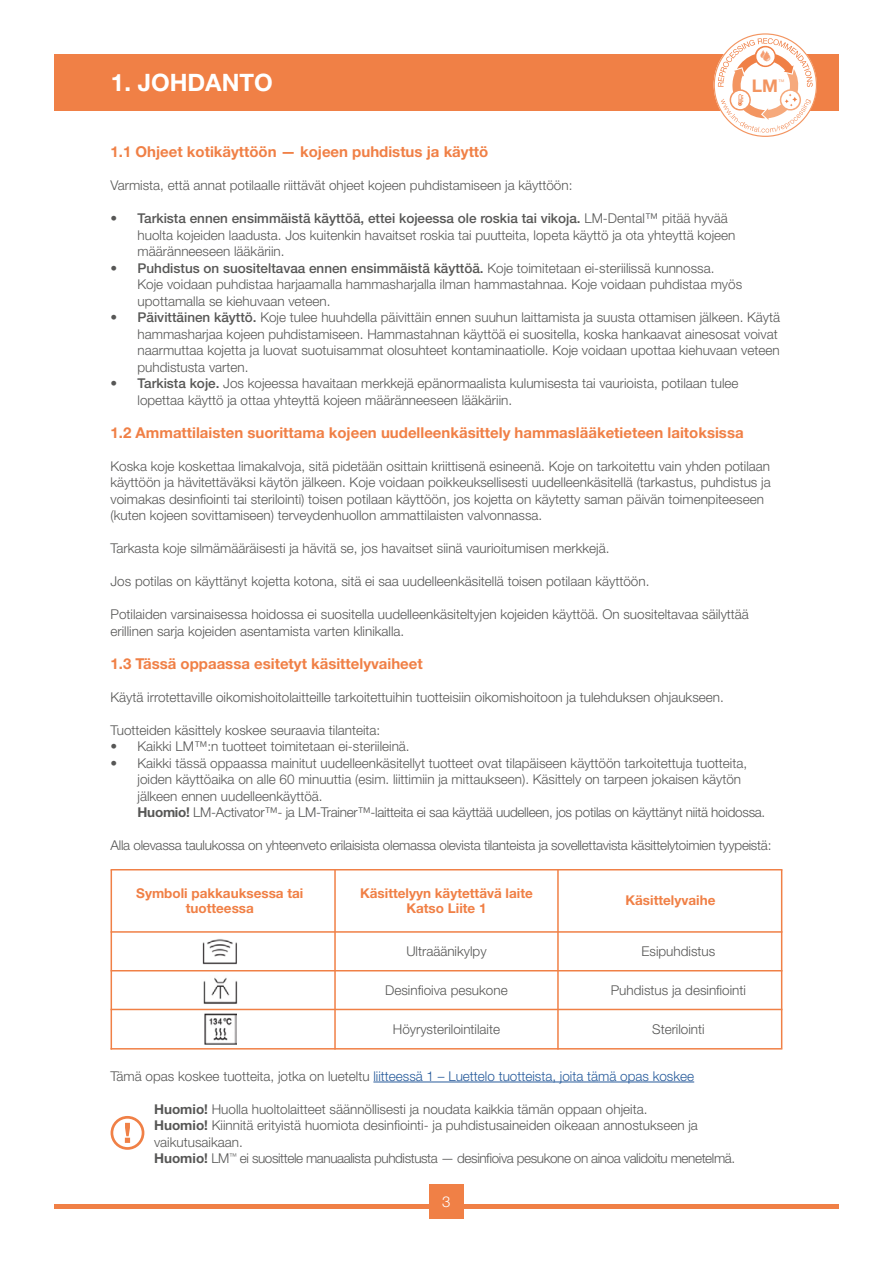
<style>
.page{position:relative;width:893px;height:1263px;background:#fff}
.page>*{position:absolute;margin:0;border:0;box-sizing:border-box;transform-origin:0 0}
.t1{font:700 24px "Helvetica Neue LT Pro";color:#fff}
.t2{font:700 17.4px "Helvetica Neue LT Pro";color:#f39561}
.t3{font:700 15px "Helvetica Neue LT Pro";color:#f08046}
.t4{font:300 15px "Helvetica Neue LT Pro";color:#fff}
.t5{font:300 13.5px/16.5px "Helvetica Neue LT Pro";color:#575756}
.t6{font:300 13.5px "Helvetica Neue LT Pro";letter-spacing:-.02em;color:#575756}
.t7{font:300 13.5px "Helvetica Neue LT Pro";color:#275b9b}
.t8{font:700 13.5px/15px "Helvetica Neue LT Pro";color:#f08046;text-align:center}
.t9{font:300 6.3px "Helvetica Neue LT Pro";color:#f39561}
.s1{font-weight:500}
.s2{font-weight:700}
.s3{color:#575756}
</style>
<div class="page">
<div style="left:54px;top:55px;width:785px;height:56px;background:#f08046"></div>
<hr style="left:54px;top:1205px;width:785px;height:4px;background:#f08046">
<img style="left:202px;top:939px;width:35px;height:26px">
<img style="left:203px;top:977px;width:35px;height:27px">
<img style="left:204px;top:1013px;width:32px;height:32px">
<hr style="left:111px;top:1048px;width:671px;height:1px;background:#f08046">
<hr style="left:111px;top:931px;width:671px;height:2px;background:#f08046">
<hr style="left:111px;top:970px;width:671px;height:1px;background:#f08046">
<hr style="left:111px;top:1009px;width:671px;height:1px;background:#f08046">
<hr style="left:111px;top:869px;width:671px;height:1px;background:#f08046">
<hr style="left:334px;top:870px;width:2px;height:179px;background:#f08046">
<hr style="left:557px;top:870px;width:2px;height:179px;background:#f08046">
<hr style="left:781px;top:870px;width:1px;height:178px;background:#f08046">
<hr style="left:111px;top:870px;width:1px;height:179px;background:#f08046">
<div style="left:429px;top:1185px;width:34px;height:34px;background:#f08046"></div>
<hr style="left:373px;top:1082px;width:321px;height:1px;background:#275b9b">
<div style="left:111px;top:1116px;width:33px;height:34px;border:3px solid #f08046;border-radius:50%"></div>
<svg style="left:125px;top:1123px;width:5px;height:20px"></svg>
<svg style="left:714px;top:33px;width:103px;height:104px"></svg>
<h1 class="t1" style="left:111px;top:67px;width:163px">1. JOHDANTO</h1>
<p class="t2" style="left:752px;top:74px;width:28px">LM</p>
<p class="t9" style="left:778px;top:77px;width:8px">™</p>
<p class="t3" style="left:111px;top:143px;width:379px">1.1 Ohjeet kotikäyttöön — kojeen puhdistus ja käyttö</p>
<p class="t5" style="left:111px;top:177px;width:463px">Varmista, että annat potilaalle riittävät ohjeet kojeen puhdistamiseen ja käyttöön:</p>
<p class="t5" style="left:138px;top:210px;width:599px;text-indent:-27px"><span class="s1">• Tarkista ennen ensimmäistä käyttöä, ettei kojeessa ole roskia tai vikoja.</span> LM-Dental™ pitää hyvää huolta kojeiden laadusta. Jos kuitenkin havaitset roskia tai puutteita, lopeta käyttö ja ota yhteyttä kojeen määränneeseen lääkäriin.</p>
<p class="t5" style="left:138px;top:260px;width:606px;text-indent:-27px"><span class="s1">• Puhdistus on suositeltavaa ennen ensimmäistä käyttöä.</span> Koje toimitetaan ei-steriilissä kunnossa.<br>Koje voidaan puhdistaa harjaamalla hammasharjalla ilman hammastahnaa. Koje voidaan puhdistaa myös upottamalla se kiehuvaan veteen.</p>
<p class="t5" style="left:138px;top:309px;width:644px;text-indent:-27px"><span class="s1">• Päivittäinen käyttö.</span> Koje tulee huuhdella päivittäin ennen suuhun laittamista ja suusta ottamisen jälkeen. Käytä hammasharjaa kojeen puhdistamiseen. Hammastahnan käyttöä ei suositella, koska hankaavat ainesosat voivat naarmuttaa kojetta ja luovat suotuisammat olosuhteet kontaminaatiolle. Koje voidaan upottaa kiehuvaan veteen puhdistusta varten.</p>
<p class="t5" style="left:138px;top:375px;width:603px;text-indent:-27px"><span class="s1">• Tarkista koje.</span> Jos kojeessa havaitaan merkkejä epänormaalista kulumisesta tai vaurioista, potilaan tulee lopettaa käyttö ja ottaa yhteyttä kojeen määränneeseen lääkäriin.</p>
<p class="t3" style="left:111px;top:423px;width:635px">1.2 Ammattilaisten suorittama kojeen uudelleenkäsittely hammaslääketieteen laitoksissa</p>
<p class="t5" style="left:111px;top:458px;width:662px">Koska koje koskettaa limakalvoja, sitä pidetään osittain kriittisenä esineenä. Koje on tarkoitettu vain yhden potilaan käyttöön ja hävitettäväksi käytön jälkeen. Koje voidaan poikkeuksellisesti uudelleenkäsitellä (tarkastus, puhdistus ja voimakas desinfiointi tai sterilointi) toisen potilaan käyttöön, jos kojetta on käytetty saman päivän toimenpiteeseen (kuten kojeen sovittamiseen) terveydenhuollon ammattilaisten valvonnassa.</p>
<p class="t5" style="left:111px;top:540px;width:500px">Tarkasta koje silmämääräisesti ja hävitä se, jos havaitset siinä vaurioitumisen merkkejä.</p>
<p class="t5" style="left:111px;top:573px;width:540px">Jos potilas on käyttänyt kojetta kotona, sitä ei saa uudelleenkäsitellä toisen potilaan käyttöön.</p>
<p class="t5" style="left:111px;top:606px;width:640px">Potilaiden varsinaisessa hoidossa ei suositella uudelleenkäsiteltyjen kojeiden käyttöä. On suositeltavaa säilyttää erillinen sarja kojeiden asentamista varten klinikalla.</p>
<p class="t3" style="left:111px;top:654px;width:314px">1.3 Tässä oppaassa esitetyt käsittelyvaiheet</p>
<p class="t5" style="left:111px;top:689px;width:615px">Käytä irrotettaville oikomishoitolaitteille tarkoitettuihin tuotteisiin oikomishoitoon ja tulehduksen ohjaukseen.</p>
<p class="t5" style="left:111px;top:722px;width:271px">Tuotteiden käsittely koskee seuraavia tilanteita:</p>
<p class="t5" style="left:111px;top:738px;width:301px">• Kaikki LM™:n tuotteet toimitetaan ei-steriileinä.</p>
<p class="t5" style="left:138px;top:755px;width:629px;text-indent:-27px">• Kaikki tässä oppaassa mainitut uudelleenkäsitellyt tuotteet ovat tilapäiseen käyttöön tarkoitettuja tuotteita, joiden käyttöaika on alle 60 minuuttia (esim. liittimiin ja mittaukseen). Käsittely on tarpeen jokaisen käytön jälkeen ennen uudelleenkäyttöä.<br><span class="s2">Huomio!</span> LM-Activator™- ja LM-Trainer™-laitteita ei saa käyttää uudelleen, jos potilas on käyttänyt niitä hoidossa.</p>
<p class="t6" style="left:111px;top:837px;width:662px">Alla olevassa taulukossa on yhteenveto erilaisista olemassa olevista tilanteista ja sovellettavista käsittelytoimien tyypeistä:</p>
<p class="t8" style="left:136px;top:885px;width:169px">Symboli pakkauksessa tai tuotteessa</p>
<p class="t8" style="left:360px;top:885px;width:174px">Käsittelyyn käytettävä laite<br>Katso Liite 1</p>
<p class="t8" style="left:625px;top:892px;width:91px">Käsittelyvaihe</p>
<p class="t5" style="left:406px;top:943px;width:82px">Ultraäänikylpy</p>
<p class="t5" style="left:385px;top:981px;width:124px">Desinfioiva pesukone</p>
<p class="t5" style="left:393px;top:1021px;width:109px">Höyrysterilointilaite</p>
<p class="t5" style="left:642px;top:943px;width:75px">Esipuhdistus</p>
<p class="t5" style="left:611px;top:981px;width:137px">Puhdistus ja desinfiointi</p>
<p class="t5" style="left:652px;top:1021px;width:54px">Sterilointi</p>
<p class="t7" style="left:111px;top:1067px;width:585px"><span class="s3">Tämä opas koskee tuotteita, jotka on lueteltu</span> liitteessä 1 – Luettelo tuotteista, joita tämä opas koskee</p>
<p class="t5" style="left:154px;top:1100px;width:583px"><span class="s2">Huomio!</span> Huolla huoltolaitteet säännöllisesti ja noudata kaikkia tämän oppaan ohjeita.<br><span class="s2">Huomio!</span> Kiinnitä erityistä huomiota desinfiointi- ja puhdistusaineiden oikeaan annostukseen ja vaikutusaikaan.<br><span class="s2">Huomio!</span> LM<sup>™</sup> ei suosittele manuaalista puhdistusta — desinfioiva pesukone on ainoa validoitu menetelmä.</p>
<p class="t4" style="left:442px;top:1193px;width:10px">3</p>
</div>
